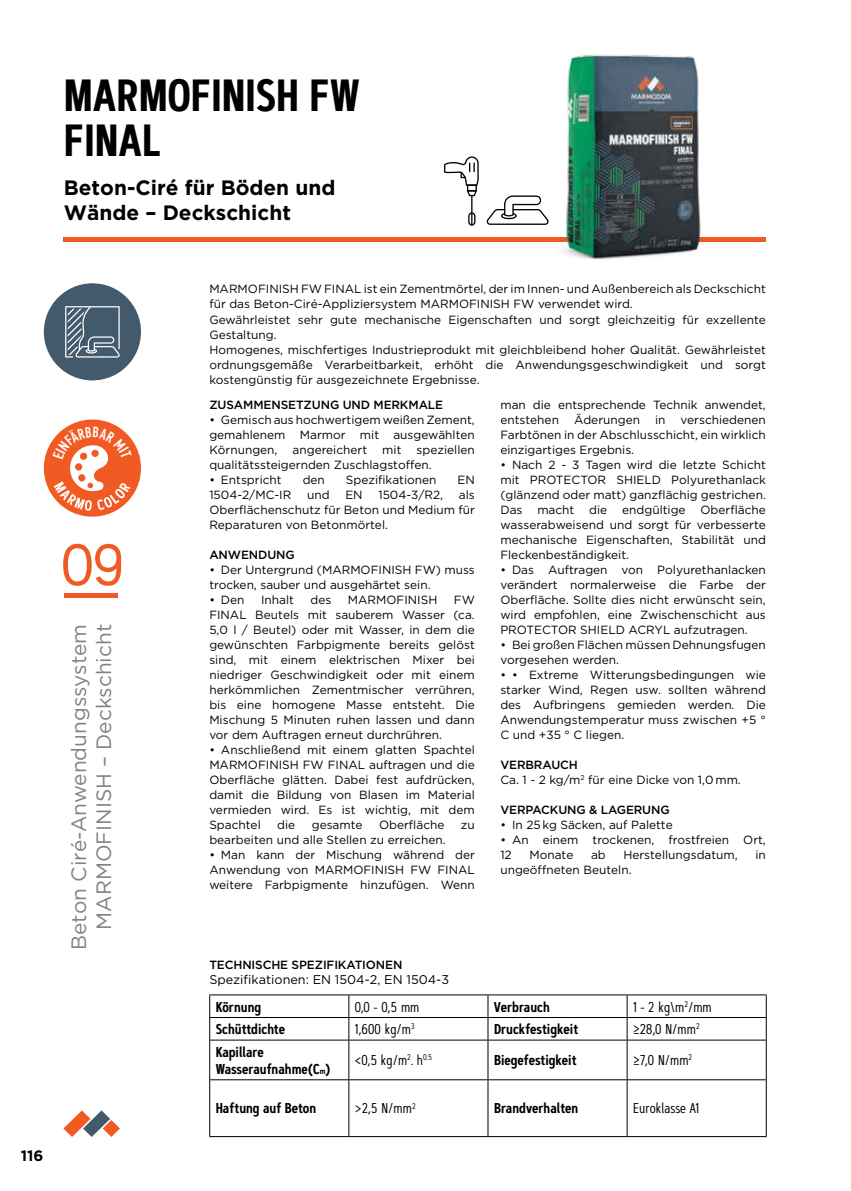
<style>
.page{position:relative;width:851px;height:1191px;background:#fff}
.page>*{position:absolute;margin:0;border:0;box-sizing:border-box;transform-origin:0 0}
.t1{font:58.35px "Numbers Deuce";color:#f15a22}
.t2{font:600 45px/45px "Artegra Sans Condensed";color:#000}
.t3{font:20.85px/25.2px "Gotham Greek";color:#808285;text-align:right}
.t4{font:700 20.85px/25.2px "Gotham Greek";color:#000}
.t5{font:700 15px "Gotham Greek";color:#000}
.t6{font:600 14.25px/17.1px "Artegra Sans Condensed";color:#000}
.t7{font:14.25px "Artegra Sans Condensed";color:#000}
.t8{font:12.6px "Gotham Greek";color:#000}
.t9{font:11.85px/15px "Gotham Greek";color:#000;text-align:justify}
.t10{font:500 11.85px "Gotham Greek";letter-spacing:-.01em;color:#000}
.s1{font-weight:500}
.s2{font-size:8.25px}
</style>
<div class="page">
<div style="left:64px;top:237px;width:701px;height:5px;background:#f15a22"></div>
<img style="left:548px;top:54px;width:153px;height:206px">
<hr style="left:209px;top:994px;width:140px;height:1px;background:#000">
<hr style="left:349px;top:994px;width:139px;height:1px;background:#000">
<hr style="left:488px;top:994px;width:139px;height:1px;background:#000">
<hr style="left:627px;top:994px;width:139px;height:1px;background:#000">
<hr style="left:209px;top:1017px;width:140px;height:1px;background:#000">
<svg style="left:209px;top:995px;width:1px;height:44px"></svg>
<hr style="left:349px;top:1017px;width:139px;height:1px;background:#000">
<svg style="left:348px;top:995px;width:1px;height:44px"></svg>
<hr style="left:488px;top:1017px;width:139px;height:1px;background:#000">
<svg style="left:487px;top:995px;width:1px;height:44px"></svg>
<hr style="left:627px;top:1017px;width:139px;height:1px;background:#000">
<svg style="left:626px;top:995px;width:1px;height:44px"></svg>
<svg style="left:765px;top:995px;width:1px;height:44px"></svg>
<hr style="left:209px;top:1039px;width:140px;height:1px;background:#000">
<hr style="left:209px;top:1040px;width:1px;height:39px;background:#000">
<hr style="left:349px;top:1039px;width:139px;height:1px;background:#000">
<hr style="left:348px;top:1040px;width:1px;height:39px;background:#000">
<hr style="left:488px;top:1039px;width:139px;height:1px;background:#000">
<hr style="left:487px;top:1040px;width:1px;height:39px;background:#000">
<hr style="left:627px;top:1039px;width:139px;height:1px;background:#000">
<hr style="left:626px;top:1040px;width:1px;height:39px;background:#000">
<hr style="left:765px;top:1040px;width:1px;height:39px;background:#000">
<hr style="left:209px;top:1079px;width:140px;height:1px;background:#000">
<hr style="left:209px;top:1080px;width:1px;height:56px;background:#000">
<hr style="left:349px;top:1079px;width:139px;height:1px;background:#000">
<hr style="left:348px;top:1080px;width:1px;height:56px;background:#000">
<hr style="left:488px;top:1079px;width:139px;height:1px;background:#000">
<hr style="left:487px;top:1080px;width:1px;height:56px;background:#000">
<hr style="left:627px;top:1079px;width:139px;height:1px;background:#000">
<hr style="left:626px;top:1080px;width:1px;height:56px;background:#000">
<hr style="left:765px;top:1080px;width:1px;height:56px;background:#000">
<hr style="left:209px;top:1136px;width:140px;height:1px;background:#000">
<hr style="left:349px;top:1136px;width:139px;height:1px;background:#000">
<hr style="left:488px;top:1136px;width:139px;height:1px;background:#000">
<hr style="left:627px;top:1136px;width:139px;height:1px;background:#000">
<svg style="left:63px;top:1110px;width:57px;height:27px"></svg>
<div style="left:64px;top:593px;width:53px;height:5px;background:#f15a22"></div>
<div style="left:44px;top:283px;width:97px;height:97px;background:#425a6c;border-radius:50%"></div>
<svg style="left:65px;top:306px;width:55px;height:51px"></svg>
<hr style="left:471px;top:195px;width:1px;height:31px;background:#000">
<svg style="left:468px;top:212px;width:7px;height:14px"></svg>
<svg style="left:444px;top:156px;width:34px;height:40px"></svg>
<svg style="left:486px;top:195px;width:62px;height:30px"></svg>
<div style="left:44px;top:419px;width:97px;height:97px;background:#f15a22;border-radius:50%"></div>
<svg style="left:53px;top:427px;width:79px;height:84px"></svg>
<h2 class="t2" style="left:64px;top:73px;width:297px">MARMOFINISH FW<br>FINAL</h2>
<h3 class="t4" style="left:64px;top:174px;width:273px">Beton-Ciré für Böden und<br>Wände – Deckschicht</h3>
<h1 class="t1" style="left:60px;top:537px;width:67px">09</h1>
<h3 class="t3" style="left:66px;top:949px;width:327px;rotate:-90deg">Beton Ciré-Anwendungssystem<br>MARMOFINISH – Deckschicht</h3>
<p class="t5" style="left:21px;top:1147px;width:24px">116</p>
<p class="t9" style="left:209px;top:281px;width:558px;text-align:left">MARMOFINISH FW FINAL ist ein Zementmörtel, der im Innen- und Außenbereich als Deckschicht für das Beton-Ciré-Appliziersystem MARMOFINISH FW verwendet wird.<br>Gewährleistet sehr gute mechanische Eigenschaften und sorgt gleichzeitig für exzellente Gestaltung.<br>Homogenes, mischfertiges Industrieprodukt mit gleichbleibend hoher Qualität. Gewährleistet ordnungsgemäße Verarbeitbarkeit, erhöht die Anwendungsgeschwindigkeit und sorgt kostengünstig für ausgezeichnete Ergebnisse.</p>
<p class="t10" style="left:209px;top:397px;width:235px">ZUSAMMENSETZUNG UND MERKMALE</p>
<p class="t9" style="left:209px;top:412px;width:267px">• Gemisch aus hochwertigem weißen Zement, gemahlenem Marmor mit ausgewählten Körnungen,</p>
<p class="t9" style="left:209px;top:442px;width:267px;text-indent:207px">speziellen qualitätssteigernden Zuschlagstoffen.</p>
<p class="t9" style="left:209px;top:472px;width:74px">• Entspricht</p>
<p class="t9" style="left:302px;top:472px;width:24px">den</p>
<p class="t9" style="left:346px;top:472px;width:92px">Spezifikationen</p>
<p class="t9" style="left:457px;top:472px;width:19px">EN</p>
<p class="t9" style="left:209px;top:487px;width:83px">1504-2/MC-IR</p>
<p class="t9" style="left:307px;top:487px;width:24px">und</p>
<p class="t9" style="left:345px;top:487px;width:19px">EN</p>
<p class="t9" style="left:378px;top:487px;width:66px">1504-3/R2,</p>
<p class="t9" style="left:292px;top:442px;width:76px">angereichert</p>
<p class="t9" style="left:382px;top:442px;width:21px">mit</p>
<p class="t9" style="left:209px;top:487px;width:267px;text-indent:249px">als Oberflächenschutz für Beton und Medium für Reparaturen von Betonmörtel.</p>
<p class="t10" style="left:209px;top:548px;width:87px">ANWENDUNG</p>
<p class="t9" style="left:209px;top:562px;width:267px">• Der Untergrund (MARMOFINISH FW) muss trocken, sauber und ausgehärtet sein.</p>
<p class="t9" style="left:209px;top:592px;width:37px">• Den</p>
<p class="t9" style="left:261px;top:592px;width:34px">Inhalt</p>
<p class="t9" style="left:310px;top:592px;width:22px">des</p>
<p class="t9" style="left:348px;top:592px;width:91px">MARMOFINISH</p>
<p class="t9" style="left:209px;top:592px;width:267px;text-indent:244px">FW FINAL Beutels mit sauberem Wasser (ca.<br>5,0 l / Beutel) oder mit Wasser, in dem die gewünschten Farbpigmente bereits gelöst sind, mit einem elektrischen Mixer bei niedriger Geschwindigkeit oder mit einem herkömmlichen Zementmischer verrühren, bis eine homogene Masse entsteht. Die Mischung 5 Minuten ruhen lassen und dann vor dem Auftragen erneut durchrühren.</p>
<p class="t9" style="left:209px;top:742px;width:267px">• Anschließend mit einem glatten Spachtel MARMOFINISH FW FINAL auftragen und die Oberfläche glätten. Dabei fest aufdrücken, damit die Bildung von Blasen im Material vermieden wird. Es ist wichtig, mit dem Spachtel</p>
<p class="t9" style="left:277px;top:817px;width:20px">die</p>
<p class="t9" style="left:312px;top:817px;width:52px">gesamte</p>
<p class="t9" style="left:379px;top:817px;width:67px">Oberfläche</p>
<p class="t9" style="left:461px;top:817px;width:15px">zu</p>
<p class="t9" style="left:209px;top:832px;width:238px">bearbeiten und alle Stellen zu erreichen.</p>
<p class="t9" style="left:209px;top:847px;width:267px">• Man kann der Mischung während der Anwendung von MARMOFINISH FW FINAL weitere Farbpigmente hinzufügen. Wenn</p>
<p class="t9" style="left:500px;top:397px;width:267px">man die entsprechende Technik anwendet, entstehen</p>
<p class="t9" style="left:574px;top:412px;width:67px">Äderungen</p>
<p class="t9" style="left:655px;top:412px;width:12px">in</p>
<p class="t9" style="left:500px;top:412px;width:267px;text-indent:180px">verschiedenen Farbtönen in der Abschlusschicht, ein wirklich einzigartiges Ergebnis.</p>
<p class="t9" style="left:500px;top:457px;width:267px">• Nach 2 - 3 Tagen wird die letzte Schicht mit PROTECTOR SHIELD Polyurethanlack (glänzend oder matt) ganzflächig gestrichen.<br>Das macht die endgültige Oberfläche wasserabweisend und sorgt für verbesserte mechanische Eigenschaften, Stabilität und Fleckenbeständigkeit.</p>
<p class="t9" style="left:500px;top:562px;width:267px">• Das Auftragen von Polyurethanlacken verändert normalerweise die Farbe der Oberfläche. Sollte dies nicht erwünscht sein, wird empfohlen, eine Zwischenschicht aus PROTECTOR SHIELD ACRYL aufzutragen.</p>
<p class="t9" style="left:500px;top:637px;width:267px">• Bei großen Flächen müssen Dehnungsfugen vorgesehen werden.</p>
<p class="t9" style="left:500px;top:667px;width:267px">• • Extreme Witterungsbedingungen wie starker Wind, Regen usw. sollten während des Aufbringens gemieden werden. Die Anwendungstemperatur muss zwischen +5 ° C und +35 ° C liegen.</p>
<p class="t9" style="left:500px;top:757px;width:242px"><span class="s1">VERBRAUCH<br></span>Ca. 1 - 2 kg/m<sup>2</sup> für eine Dicke von 1,0 mm.</p>
<p class="t10" style="left:500px;top:802px;width:171px">VERPACKUNG &amp; LAGERUNG</p>
<p class="t9" style="left:500px;top:816px;width:174px">• In 25 kg Säcken, auf Palette</p>
<p class="t9" style="left:500px;top:831px;width:267px">• An einem trockenen, frostfreien Ort,<br>12</p>
<p class="t9" style="left:529px;top:846px;width:46px">Monate</p>
<p class="t9" style="left:591px;top:846px;width:16px">ab</p>
<p class="t9" style="left:623px;top:846px;width:116px">Herstellungsdatum,</p>
<p class="t9" style="left:755px;top:846px;width:12px">in</p>
<p class="t9" style="left:500px;top:861px;width:133px">ungeöffneten Beuteln.</p>
<p class="t10" style="left:209px;top:958px;width:194px">TECHNISCHE SPEZIFIKATIONEN</p>
<p class="t8" style="left:209px;top:972px;width:241px">Spezifikationen: ΕΝ 1504-2, ΕΝ 1504-3</p>
<p class="t6" style="left:216px;top:998px;width:47px">Körnung</p>
<p class="t7" style="left:355px;top:996px;width:66px">0,0 - 0,5 mm</p>
<p class="t6" style="left:494px;top:998px;width:57px">Verbrauch</p>
<p class="t7" style="left:633px;top:996px;width:80px">1 - 2 kg\m<sup>2</sup>/mm</p>
<p class="t6" style="left:216px;top:1020px;width:71px">Schüttdichte</p>
<p class="t7" style="left:355px;top:1019px;width:61px">1,600 kg/m<sup>3</sup></p>
<p class="t6" style="left:494px;top:1020px;width:86px">Druckfestigkeit</p>
<p class="t7" style="left:633px;top:1019px;width:68px">≥28,0 N/mm<sup>2</sup></p>
<p class="t6" style="left:216px;top:1043px;width:116px">Kapillare<br>Wasseraufnahme(C<span class="s2">m</span>)</p>
<p class="t7" style="left:355px;top:1050px;width:79px">&lt;0,5 kg/m<sup>2</sup>. h<sup>0.5</sup></p>
<p class="t6" style="left:494px;top:1051px;width:84px">Biegefestigkeit</p>
<p class="t7" style="left:633px;top:1050px;width:60px">≥7,0 N/mm<sup>2</sup></p>
<p class="t6" style="left:216px;top:1100px;width:102px">Haftung auf Beton</p>
<p class="t7" style="left:355px;top:1098px;width:62px">&gt;2,5 N/mm<sup>2</sup></p>
<p class="t6" style="left:494px;top:1100px;width:86px">Brandverhalten</p>
<p class="t7" style="left:633px;top:1098px;width:68px">Euroklasse A1</p>
</div>
